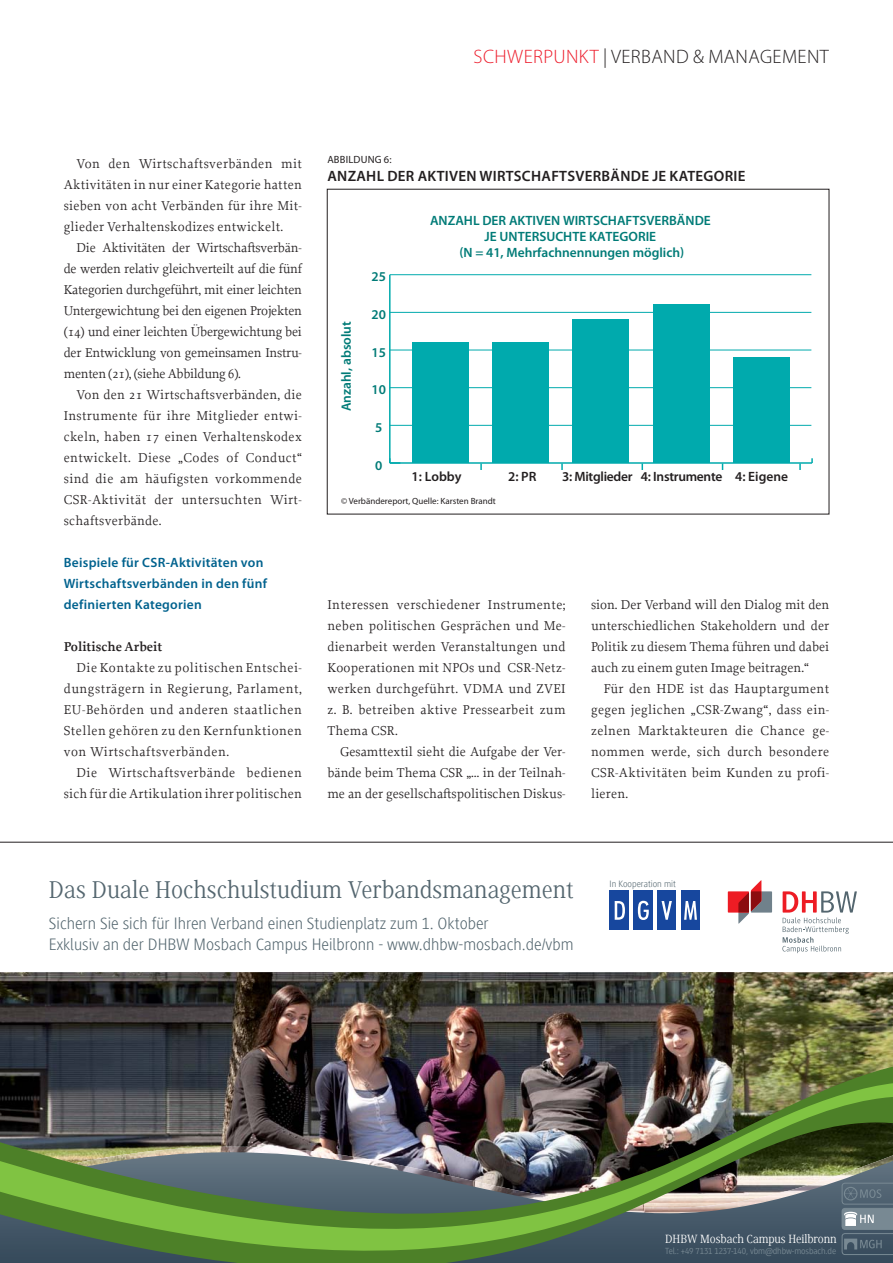
<style>
.page{position:relative;width:893px;height:1263px;background:#fff}
.page>*{position:absolute;margin:0;border:0;box-sizing:border-box;transform-origin:0 0}
.t1{font:24.9px "Generis Serif Com";color:#54666f}
.t2{font:300 19.5px "Myriad Pro";letter-spacing:.02em;color:#231f20}
.t3{font:300 17.1px/20.4px "Generis Sans Com";color:#54666f}
.t4{font:600 15px "Myriad Pro";letter-spacing:.02em;color:#231f20}
.t5{font:13.5px/21px "Proforma";letter-spacing:.02em;color:#231f20;text-align:justify}
.t6{font:600 13.5px/16.2px "Myriad Pro";color:#007b77;text-align:center}
.t7{font:600 13.5px/21px "Myriad Pro";letter-spacing:.02em;color:#00628e}
.t8{font:600 13.5px "Myriad Pro";letter-spacing:-.02em;color:#231f20}
.t9{font:600 13.5px "Proforma";color:#231f20}
.t10{font:12.3px "Generis Serif Com";letter-spacing:-.01em;color:#fff}
.t11{font:10.5px "Myriad Pro";letter-spacing:.02em;color:#231f20}
.t12{font:300 9.45px "Generis Sans Com";color:#54666f}
.t13{font:9.15px "Generis Sans Com";letter-spacing:-.015em;color:#788993}
.t14{font:9px "Myriad Pro";color:#231f20}
.s1{color:#ed1c2b}
</style>
<div class="page">
<div style="left:728px;top:891px;width:21px;height:21px;background:#ed1c24"></div>
<svg style="left:738px;top:880px;width:34px;height:43px"></svg>
<svg style="left:782px;top:891px;width:75px;height:62px"></svg>
<img style="left:0;top:972px;width:893px;height:83px">
<img style="left:0;top:1055px;width:893px;height:208px">
<img style="left:0;top:1066px;width:893px;height:187px">
<svg style="left:842px;top:1183px;width:51px;height:72px;background:#637481"></svg>
<div style="left:609px;top:891px;width:19px;height:39px;background:#17479e"></div>
<svg style="left:615px;top:901px;width:10px;height:19px"></svg>
<div style="left:633px;top:891px;width:19px;height:39px;background:#17479e"></div>
<svg style="left:638px;top:901px;width:11px;height:19px"></svg>
<div style="left:657px;top:891px;width:19px;height:39px;background:#17479e"></div>
<svg style="left:661px;top:901px;width:11px;height:19px"></svg>
<div style="left:681px;top:891px;width:19px;height:39px;background:#17479e"></div>
<svg style="left:684px;top:901px;width:13px;height:19px"></svg>
<hr style="left:0;top:842px;width:893px;height:1px;background:#231f20">
<hr style="left:390px;top:462px;width:422px;height:2px;background:#00aaad">
<hr style="left:389px;top:275px;width:2px;height:188px;background:#00aaad">
<svg style="left:389px;top:458px;width:11px;height:6px"></svg>
<hr style="left:390px;top:425px;width:421px;height:1px;background:#00aaad">
<hr style="left:390px;top:387px;width:421px;height:1px;background:#00aaad">
<hr style="left:390px;top:350px;width:421px;height:1px;background:#00aaad">
<hr style="left:390px;top:312px;width:421px;height:1px;background:#00aaad">
<hr style="left:390px;top:274px;width:421px;height:1px;background:#00aaad">
<div style="left:733px;top:358px;width:56px;height:105px;background:#00aaad"></div>
<div style="left:653px;top:305px;width:56px;height:158px;background:#00aaad"></div>
<div style="left:573px;top:320px;width:56px;height:143px;background:#00aaad"></div>
<div style="left:493px;top:342px;width:56px;height:121px;background:#00aaad"></div>
<div style="left:412px;top:342px;width:57px;height:121px;background:#00aaad"></div>
<svg style="left:480px;top:463px;width:2px;height:7px"></svg>
<svg style="left:561px;top:463px;width:2px;height:7px"></svg>
<svg style="left:799px;top:463px;width:2px;height:7px"></svg>
<h2 class="t2" style="left:474px;top:49px;width:357px"><span class="s1">SCHWERPUNKT</span> | VERBAND &amp; MANAGEMENT</h2>
<p class="t5" style="left:64px;top:154px;width:240px;text-indent:13px">Von den Wirtschaftsverbänden mit Aktivitäten in nur einer Kategorie hatten sieben von acht Verbänden für ihre Mit&shy;glieder Verhaltenskodizes entwickelt.</p>
<p class="t5" style="left:64px;top:238px;width:240px;text-indent:13px">Die Aktivitäten der Wirtschaftsverbän&shy;de werden relativ gleichverteilt auf die fünf Kategorien durchgeführt, mit einer leichten Untergewichtung bei den eigenen Projekten (14) und einer leichten Übergewichtung bei der Entwicklung von gemeinsamen Instru&shy;menten (21), (siehe Abbildung 6).</p>
<p class="t5" style="left:64px;top:385px;width:240px;text-indent:13px">Von den 21 Wirtschaftsverbänden, die Instrumente für ihre Mitglieder entwi&shy;ckeln, haben 17 einen Verhaltenskodex entwickelt. Diese „Codes of Conduct“ sind die am häufigsten vorkommende CSR-Aktivität der untersuchten Wirt&shy;schaftsverbände.</p>
<p class="t7" style="left:64px;top:553px;width:205px">Beispiele für CSR-Aktivitäten von<br>Wirtschaftsverbänden in den fünf definierten Kategorien</p>
<p class="t9" style="left:64px;top:641px;width:100px">Politische Arbeit</p>
<p class="t5" style="left:64px;top:658px;width:240px;text-indent:13px">Die Kontakte zu politischen Entschei&shy;dungsträgern in Regierung, Parlament, EU-Behörden und anderen staatlichen Stellen gehören zu den Kernfunktionen von Wirtschaftsverbänden.</p>
<p class="t5" style="left:64px;top:763px;width:240px;text-align:right">Die Wirtschaftsverbände bedienen sich für die Artikulation ihrer politischen</p>
<p class="t11" style="left:327px;top:155px;width:66px">ABBILDUNG 6:</p>
<p class="t4" style="left:327px;top:170px;width:420px">ANZAHL DER AKTIVEN WIRTSCHAFTSVERBÄNDE JE KATEGORIE</p>
<p class="t6" style="left:340px;top:411px;width:92px;rotate:-90deg">Anzahl, absolut</p>
<p class="t6" style="left:371px;top:270px;width:16px">25</p>
<p class="t6" style="left:371px;top:308px;width:16px">20</p>
<p class="t6" style="left:371px;top:345px;width:16px">15</p>
<p class="t6" style="left:371px;top:383px;width:16px">10</p>
<p class="t6" style="left:375px;top:421px;width:9px">5</p>
<p class="t6" style="left:375px;top:458px;width:9px">0</p>
<p class="t6" style="left:430px;top:214px;width:282px">ANZAHL DER AKTIVEN WIRTSCHAFTSVERBÄNDE<br>JE UNTERSUCHTE KATEGORIE<br>(N = 41, Mehrfachnennungen möglich)</p>
<p class="t8" style="left:412px;top:472px;width:51px">1: Lobby</p>
<p class="t8" style="left:508px;top:472px;width:30px">2: PR</p>
<p class="t8" style="left:562px;top:472px;width:227px">3: Mitglieder 4: Instrumente 4: Eigene</p>
<p class="t14" style="left:341px;top:498px;width:156px">© Verbändereport, Quelle: Karsten Brandt</p>
<p class="t5" style="left:327px;top:595px;width:240px">Interessen verschiedener Instrumente; neben politischen Gesprächen und Me&shy;dienarbeit werden Veranstaltungen und Kooperationen mit NPOs und CSR-Netz&shy;werken durchgeführt. VDMA und ZVEI z. B. betreiben aktive Pressearbeit zum Thema CSR.</p>
<p class="t5" style="left:327px;top:742px;width:240px;text-indent:13px">Gesamttextil sieht die Aufgabe der Ver&shy;bände beim Thema CSR „… in der Teilnah&shy;me an der gesellschaftspolitischen Diskus-</p>
<p class="t5" style="left:591px;top:595px;width:240px">sion. Der Verband will den Dialog mit den unterschiedlichen Stakeholdern und der Politik zu diesem Thema führen und dabei auch zu einem guten Image beitragen.“</p>
<p class="t5" style="left:591px;top:679px;width:240px;text-indent:13px">Für den HDE ist das Hauptargument gegen jeglichen „CSR-Zwang“, dass ein&shy;zelnen Marktakteuren die Chance ge&shy;nommen werde, sich durch besondere CSR-Aktivitäten beim Kunden zu profi&shy;lieren.</p>
<h1 class="t1" style="left:49px;top:880px;width:526px">Das Duale Hochschulstudium Verbandsmanagement</h1>
<p class="t3" style="left:49px;top:915px;width:526px">Sichern Sie sich für Ihren Verband einen Studienplatz zum 1. Oktober<br>Exklusiv an der DHBW Mosbach Campus Heilbronn - www.dhbw-mosbach.de/vbm</p>
<p class="t12" style="left:609px;top:880px;width:68px">In Kooperation mit</p>
<p class="t10" style="left:665px;top:1234px;width:173px">DHBW Mosbach Campus Heilbronn</p>
<p class="t13" style="left:665px;top:1248px;width:172px">Tel.: +49 7131 1237-140, vbm@dhbw-mosbach.de</p>
</div>
